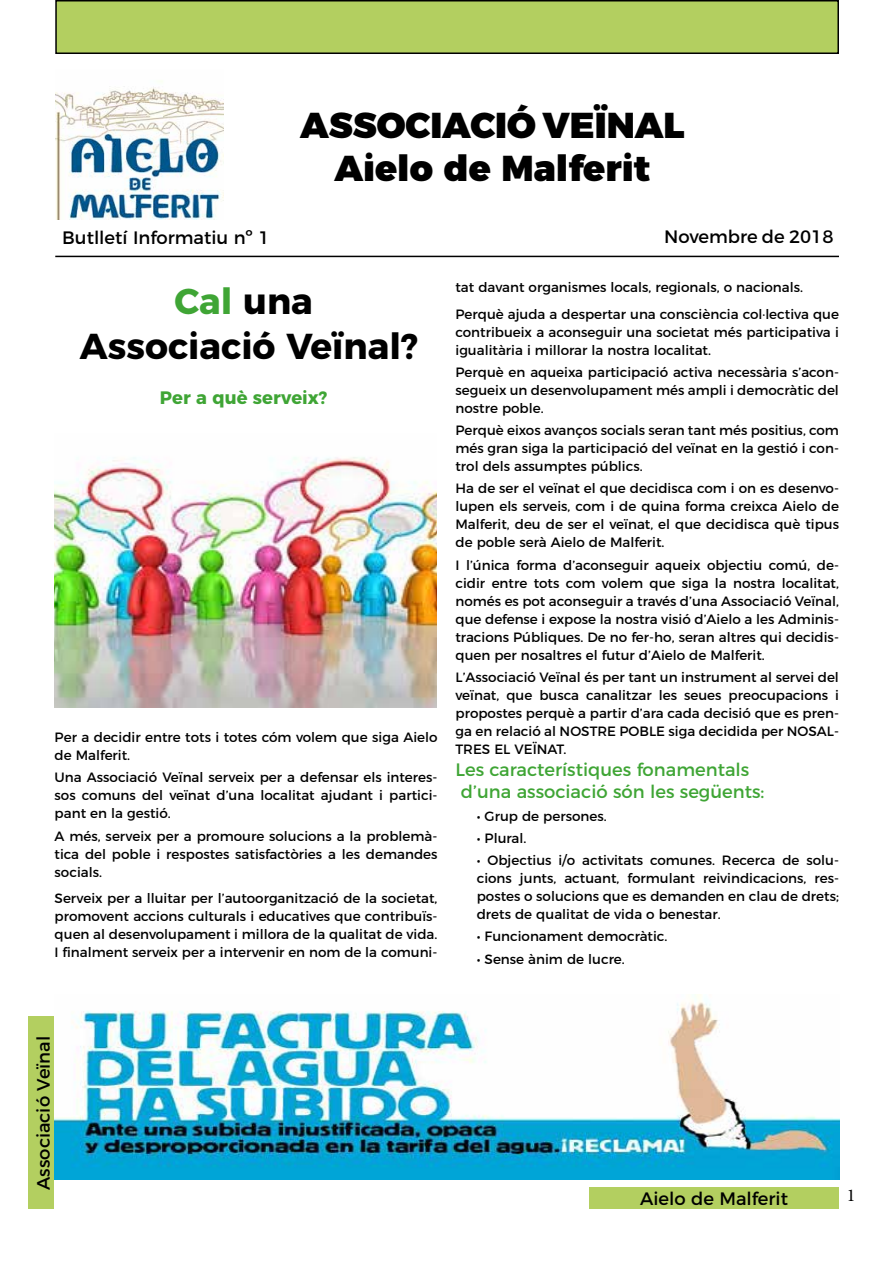
<style>
.page{position:relative;width:893px;height:1263px;background:#fff}
.page>*{position:absolute;margin:0;border:0;box-sizing:border-box;transform-origin:0 0}
.t1{font:900 36px/43.2px "Montserrat";color:#000;text-align:center}
.t2{font:700 36px/45px "Montserrat";color:#000;text-align:center}
.t3{font:18px "Montserrat";color:#000}
.t4{font:18px/22.2px "Montserrat";color:#3fa535}
.t5{font:700 18px "Montserrat";color:#3fa535}
.t6{font:18px "Minion Pro";color:#000}
.t7{font:13.5px/18px "Montserrat";color:#000;text-align:justify}
.s1{color:#3fa535}
</style>
<div class="page">
<div style="left:56px;top:1px;width:782px;height:52px;background:#b3cf60"></div>
<div style="left:55px;top:0;width:784px;height:54px;border:2px solid #000"></div>
<div style="left:28px;top:1017px;width:26px;height:192px;background:#b3cf60"></div>
<img style="left:55px;top:81px;width:169px;height:138px">
<hr style="left:55px;top:256px;width:784px;height:1px;background:#000">
<div style="left:589px;top:1188px;width:250px;height:21px;background:#b3cf60"></div>
<img style="left:55px;top:994px;width:785px;height:185px">
<img style="left:55px;top:457px;width:382px;height:251px">
<h1 class="t1" style="left:300px;top:100px;width:386px">ASSOCIACIÓ VEÏNAL<br>Aielo de Malferit</h1>
<h2 class="t3" style="left:62px;top:223px;width:209px">Butlletí Informatiu nº 1</h2>
<h2 class="t3" style="left:664px;top:222px;width:171px">Novembre de 2018</h2>
<h1 class="t2" style="left:80px;top:276px;width:340px"><span class="s1">Cal</span> una<br>Associació Veïnal?</h1>
<h2 class="t5" style="left:160px;top:383px;width:169px">Per a què serveix?</h2>
<p class="t7" style="left:55px;top:727px;width:384px">Per a decidir entre tots i totes cóm volem que siga Aielo de Malferit.</p>
<p class="t7" style="left:55px;top:767px;width:384px">Una Associació Veïnal serveix per a defensar els interes&shy;sos comuns del veïnat d’una localitat ajudant i partici&shy;pant en la gestió.</p>
<p class="t7" style="left:55px;top:826px;width:384px">A més, serveix per a promoure solucions a la problemà&shy;tica del poble i respostes satisfactòries a les demandes socials.</p>
<p class="t7" style="left:55px;top:888px;width:384px">Serveix per a lluitar per l’autoorganització de la societat, promovent accions culturals i educatives que contribuïs&shy;quen al desenvolupament i millora de la qualitat de vida.<br>I finalment serveix per a intervenir en nom de la comuni-</p>
<p class="t7" style="left:455px;top:273px;width:385px;line-height:26.5px">tat davant organismes locals, regionals, o nacionals.<br>Perquè ajuda a despertar una consciència col·lectiva que</p>
<p class="t7" style="left:455px;top:322px;width:385px">contribueix a aconseguir una societat més participativa i igualitària i millorar la nostra localitat.</p>
<p class="t7" style="left:455px;top:362px;width:385px">Perquè en aqueixa participació activa necessària s’acon&shy;segueix un desenvolupament més ampli i democràtic del nostre poble.</p>
<p class="t7" style="left:455px;top:420px;width:385px">Perquè eixos avanços socials seran tant més positius, com més gran siga la participació del veïnat en la gestió i con&shy;trol dels assumptes públics.</p>
<p class="t7" style="left:455px;top:478px;width:385px">Ha de ser el veïnat el que decidisca com i on es desenvo&shy;lupen els serveis, com i de quina forma creixca Aielo de Malferit, deu de ser el veïnat, el que decidisca què tipus de poble serà Aielo de Malferit.</p>
<p class="t7" style="left:455px;top:555px;width:385px">I l’única forma d’aconseguir aqueix objectiu comú, de&shy;cidir entre tots com volem que siga la nostra localitat, només es pot aconseguir a través d’una Associació Veïnal, que defense i expose la nostra visió d’Aielo a les Adminis&shy;tracions Públiques. De no fer-ho, seran altres qui decidis&shy;quen per nosaltres el futur d’Aielo de Malferit.</p>
<p class="t7" style="left:455px;top:667px;width:385px">L’Associació Veïnal és per tant un instrument al servei del veïnat, que busca canalitzar les seues preocupacions i propostes perquè a partir d’ara cada decisió que es pren&shy;ga en relació al NOSTRE POBLE siga decidida per NOSAL-TRES EL VEÏNAT.</p>
<h2 class="t4" style="left:461px;top:757px;width:305px;text-indent:-5px">Les característiques fonamentals d’una associació són les següents:</h2>
<p class="t7" style="left:477px;top:806px;width:131px">• Grup de persones.</p>
<p class="t7" style="left:477px;top:828px;width:51px">• Plural.</p>
<p class="t7" style="left:477px;top:850px;width:364px">• Objectius i/o activitats comunes. Recerca de solu&shy;cions junts, actuant, formulant reivindicacions, res&shy;postes o solucions que es demanden en clau de drets; drets de qualitat de vida o benestar.</p>
<p class="t7" style="left:477px;top:926px;width:192px">• Funcionament democràtic.</p>
<p class="t7" style="left:477px;top:949px;width:150px">• Sense ànim de lucre.</p>
<h2 class="t3" style="left:29px;top:1190px;width:156px;rotate:-90deg">Associació Veïnal</h2>
<h2 class="t3" style="left:640px;top:1184px;width:149px">Aielo de Malferit</h2>
<h2 class="t6" style="left:847px;top:1183px;width:10px">1</h2>
</div>
